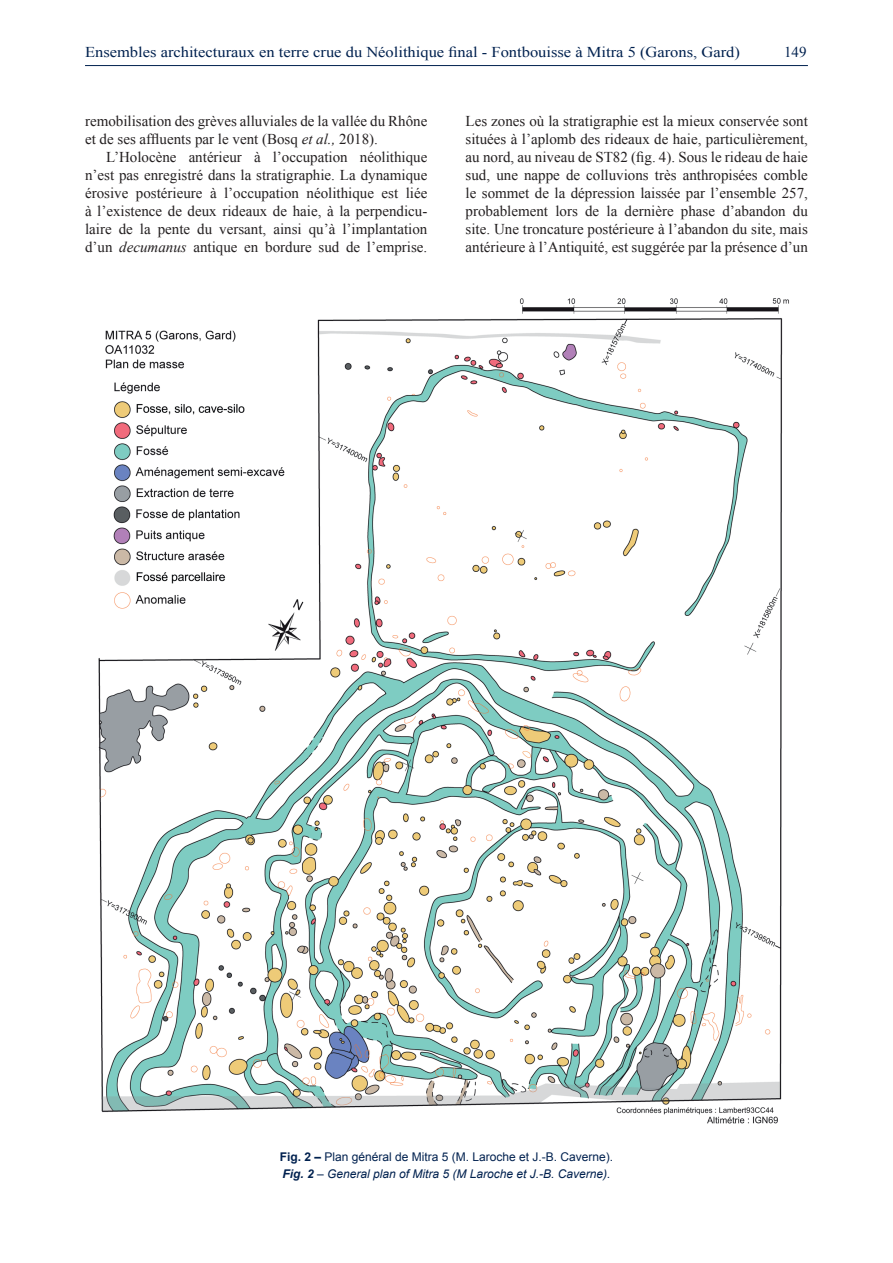
<style>
.page{position:relative;width:893px;height:1263px;background:#fff}
.page>*{position:absolute;margin:0;border:0;box-sizing:border-box;transform-origin:0 0}
.t1{font:15px/18px "Times New Roman";color:#231f20;text-align:justify}
.t2{font:15px "Times New Roman";color:#00214f;scale:1.1 1}
.t3{font:15px "Times New Roman";color:#00214f}
.t4{font:12px/16.5px "Arial";color:#00214f}
.s1{font-style:italic}
.s2{font-weight:700}
.s3{font-weight:700;font-style:italic}
</style>
<div class="page">
<hr style="left:85px;top:65px;width:723px;height:1px;background:#00214f">
<img style="left:98px;top:298px;width:691px;height:826px">
<p class="t2" style="left:85px;top:42px;width:597px">Ensembles architecturaux en terre crue du Néolithique final - Fontbouisse à Mitra 5 (Garons, Gard)</p>
<p class="t3" style="left:784px;top:42px;width:24px">149</p>
<p class="t1" style="left:85px;top:112px;width:344px">remobilisation des grèves alluviales de la vallée du Rhône et de ses affluents par le vent (Bosq <span class="s1">et al.,</span> 2018).</p>
<p class="t1" style="left:85px;top:148px;width:344px;text-indent:21px">L’Holocène antérieur à l’occupation néolithique n’est pas enregistré dans la stratigraphie. La dynamique érosive postérieure à l’occupation néolithique est liée à l’existence de deux rideaux de haie, à la perpendicu&shy;laire de la pente du versant, ainsi qu’à l’implantation d’un <span class="s1">decumanus</span> antique en bordure sud de l’emprise.</p>
<p class="t1" style="left:466px;top:112px;width:344px">Les zones où la stratigraphie est la mieux conservée sont situées à l’aplomb des rideaux de haie, particulièrement, au nord, au niveau de ST82 (fig. 4). Sous le rideau de haie sud, une nappe de colluvions très anthropisées comble le sommet de la dépression laissée par l’ensemble 257, probablement lors de la dernière phase d’abandon du site. Une troncature postérieure à l’abandon du site, mais antérieure à l’Antiquité, est suggérée par la présence d’un</p>
<p class="t4" style="left:280px;top:1149px;width:335px"><span class="s2">Fig. 2 –</span> Plan général de Mitra 5 (M. Laroche et J.-B. Caverne).<br><span class="s3">Fig. 2</span> <span class="s1">– General plan of Mitra 5 (M Laroche et J.-B. Caverne).</span></p>
</div>
